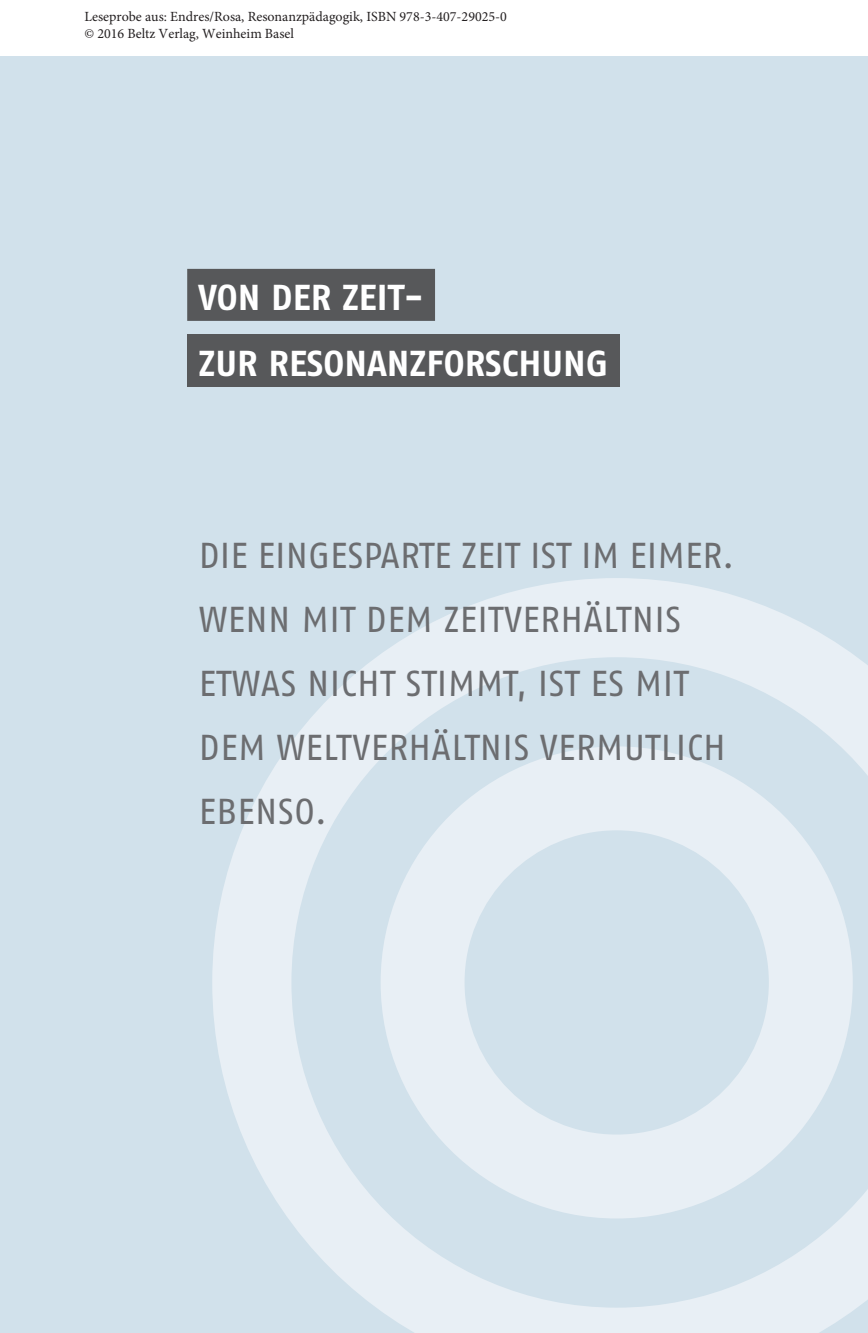
<style>
.page{position:relative;width:868px;height:1333px;background:#fff}
.page>*{position:absolute;margin:0;border:0;box-sizing:border-box;transform-origin:0 0}
.t1{font:36px/64px "Fago OT";letter-spacing:.01em;color:#6c6d70}
.t2{font:700 36px/66px "Fago No";color:#fff}
.t3{font:14px/17px "Minion Pro";color:#231f20}
</style>
<div class="page">
<div style="left:0;top:57px;width:867px;height:1275px;background:#d1e1eb"></div>
<svg style="left:212px;top:578px;width:645px;height:754px;fill:#e8eff5"></svg>
<svg style="left:291px;top:657px;width:576px;height:650px"></svg>
<div style="left:380px;top:746px;width:472px;height:472px;background:#e8eff5;border-radius:50%"></div>
<div style="left:464px;top:830px;width:304px;height:304px;background:#d1e1eb;border-radius:50%"></div>
<div style="left:187px;top:334px;width:432px;height:52px;background:#57585a"></div>
<div style="left:187px;top:269px;width:248px;height:52px;background:#57585a"></div>
<p class="t3" style="left:84px;top:10px;width:424px">Leseprobe aus: Endres/Rosa, Resonanzpädagogik, ISBN 978-3-407-29025-0 © 2016 Beltz Verlag, Weinheim Basel</p>
<p class="t2" style="left:198px;top:263px;width:411px">VON DER ZEIT-<br>ZUR RESONANZFORSCHUNG</p>
<p class="t1" style="left:199px;top:523px;width:537px">DIE EINGESPARTE ZEIT IST IM EIMER.<br>WENN MIT DEM ZEITVERHÄLTNIS<br>ETWAS NICHT STIMMT, IST ES MIT<br>DEM WELTVERHÄLTNIS VERMUTLICH<br>EBENSO.</p>
</div>
